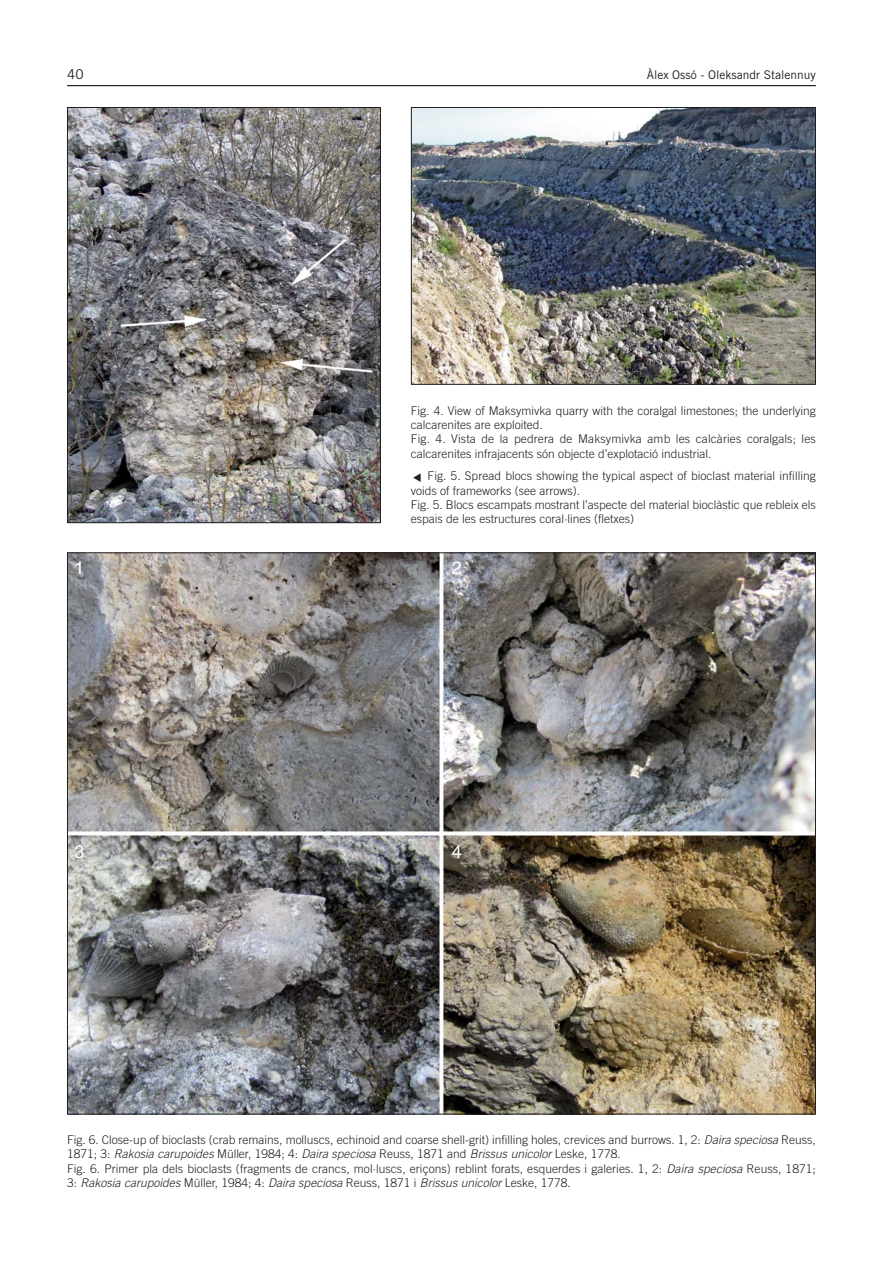
<style>
.page{position:relative;width:893px;height:1263px;background:#fff}
.page>*{position:absolute;margin:0;border:0;box-sizing:border-box;transform-origin:0 0}
.t1{font:18px "Helvetica";color:#fff}
.t2{font:13.5px "Trade Gothic";color:#231f20}
.t3{font:300 12px/14.2px "Trade Gothic";color:#231f20}
.t4{font:12px "Trade Gothic";color:#231f20}
.s1{font-style:italic}
</style>
<div class="page">
<hr style="left:67px;top:85px;width:748px;height:1px;background:#231f20">
<img style="left:413px;top:109px;width:400px;height:274px">
<div style="left:411px;top:107px;width:404px;height:278px;border:1px solid #231f20"></div>
<img style="left:69px;top:554px;width:744px;height:558px">
<img style="left:69px;top:109px;width:310px;height:412px">
<div style="left:67px;top:107px;width:314px;height:416px;border:1px solid #231f20"></div>
<p class="t2" style="left:67px;top:69px;width:18px">40</p>
<p class="t4" style="left:646px;top:70px;width:171px">Àlex Ossó - Oleksandr Stalennuy</p>
<p class="t3" style="left:411px;top:404px;width:406px">Fig. 4. View of Maksymivka quarry with the coralgal limestones; the underlying calcarenites are exploited.<br>Fig. 4. Vista de la pedrera de Maksymivka amb les calcàries coralgals; les calcarenites infrajacents són objecte d’explotació industrial.</p>
<p class="t3" style="left:411px;top:470px;width:406px;text-indent:17px">Fig. 5. Spread blocs showing the typical aspect of bioclast material infilling voids of frameworks (see arrows).<br>Fig. 5. Blocs escampats mostrant l’aspecte del material bioclàstic que rebleix els espais de les estructures coral·lines (fletxes)</p>
<h1 class="t1" style="left:75px;top:557px;width:12px">1</h1>
<h1 class="t1" style="left:451px;top:557px;width:12px">2</h1>
<h1 class="t1" style="left:75px;top:841px;width:12px">3</h1>
<h1 class="t1" style="left:451px;top:841px;width:12px">4</h1>
<p class="t3" style="left:67px;top:1134px;width:750px">Fig. 6. Close-up of bioclasts (crab remains, molluscs, echinoid and coarse shell-grit) infilling holes, crevices and burrows. 1, 2: <span class="s1">Daira speciosa</span>Reuss, 1 8 7 1 ; 3 : <span class="s1">Rakosia carupoides</span> M ü l l e r, 1 984 ; 4 : <span class="s1">Daira speciosa</span> R e u ss , 1 8 7 1 a n d <span class="s1">Brissus unicolor</span> Les ke , 1 7 7 8 .<br>Fig. 6. Primer pla dels bioclasts (fragments de crancs, mol·luscs, eriçons) reblint forats, esquerdes i galeries. 1, 2: <span class="s1">Daira speciosa</span> Reuss, 1871; 3 : <span class="s1">Rakosia carupoides</span> M ü l l e r, 1 9 84 ; 4 : <span class="s1">Daira speciosa</span> R e u ss , 1 8 7 1 i <span class="s1">Brissus unicolor</span> Les ke , 1 7 7 8 .</p>
</div>
